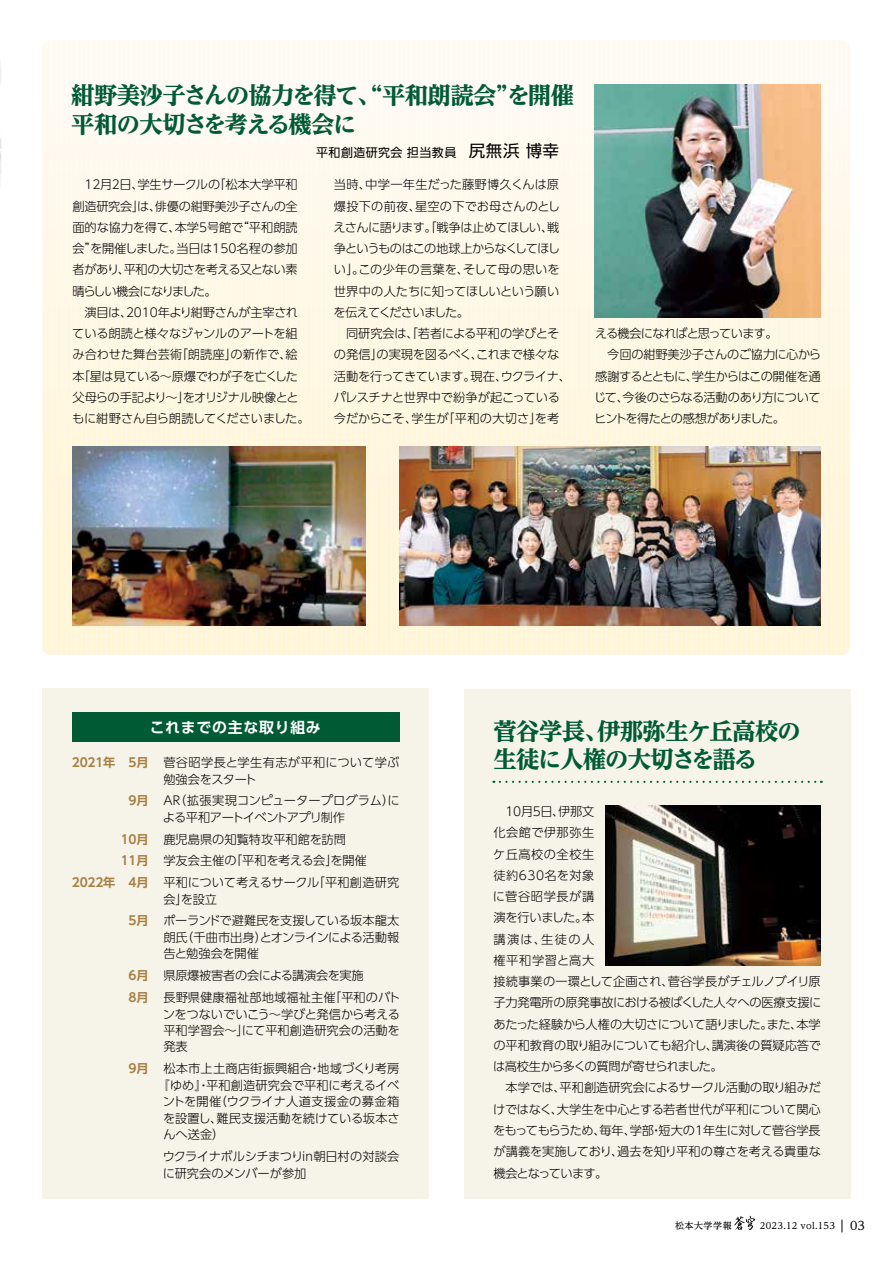
<style>
.page{position:relative;width:893px;height:1263px;background:#fff}
.page>*{position:absolute;margin:0;border:0;box-sizing:border-box;transform-origin:0 0}
.t1{font:800 23.4px/28.7px "UD Reimin Pro";letter-spacing:-.035em;color:#005b34}
.t2{font:700 14.85px "UD Shin Go Pro De";letter-spacing:.05em;color:#fff}
.t3{font:300 12.15px/21.3px "UD Shin Go Pro";letter-spacing:-.02em;color:#000}
.t4{font:300 12.15px/21.3px "UD Shin Go Pro";letter-spacing:-.05em;color:#000}
.t5{font:300 12.15px/21.8px "UD Shin Go Pro";color:#000}
.t6{font:300 12.15px/16.5px "UD Shin Go Pro";letter-spacing:.015em;color:#000}
.t7{font:700 12.15px/21.8px "UD Shin Go Pro De";letter-spacing:-.02em;color:#a68044;text-align:right}
.t8{font:300 12.15px "UD Shin Go Pro";letter-spacing:.03em;color:#000}
.t9{font:12px "UD Shin Go Pro";letter-spacing:.035em;color:#000}
.t10{font:500 12px "UD Reimin Pro";color:#000}
.t11{font:500 9px "UD Reimin Pro";letter-spacing:.045em;color:#000}
.s1{font-size:16.5px}
</style>
<div class="page">
<div style="left:42px;top:689px;width:387px;height:510px;background:#f6f4e8"></div>
<div style="left:464px;top:689px;width:387px;height:510px;background:#f6f4e8"></div>
<img style="left:0;top:75px;width:1px;height:105px">
<div style="left:72px;top:712px;width:327px;height:30px;background:#005b34"></div>
<img style="left:605px;top:805px;width:216px;height:160px">
<svg style="left:500px;top:781px;width:322px;height:2px"></svg>
<div style="left:42px;top:40px;width:808px;height:615px;background:linear-gradient(to bottom,#fefaf3,#fff4d6);border-radius:8px"></div>
<img style="left:595px;top:85px;width:225px;height:232px">
<img style="left:72px;top:447px;width:294px;height:178px">
<img style="left:400px;top:447px;width:421px;height:178px">
<svg style="left:734px;top:1216px;width:21px;height:14px"></svg>
<svg style="left:842px;top:1219px;width:1px;height:13px"></svg>
<h1 class="t1" style="left:71px;top:81px;width:504px">紺野美沙子さんの協力を得て、“平和朗読会”を開催平和の大切さを考える機会に</h1>
<p class="t9" style="left:316px;top:143px;width:244px">平和創造研究会 担当教員　<span class="s1">尻無浜 博幸</span></p>
<p class="t3" style="left:72px;top:174px;width:239px">　12月2日、学生サークルの「松本大学平和創造研究会」は、俳優の紺野美沙子さんの全面的な協力を得て、本学5号館で“平和朗読会”を開催しました。当日は150名程の参加者があり、平和の大切さを考える又とない素晴らしい機会になりました。<br>　演目は、2010年より紺野さんが主宰されている朗読と様々なジャンルのアートを組み合わせた舞台芸術「朗読座」の新作で、絵本「星は見ている～原爆でわが子を亡くした父母らの手記より～」をオリジナル映像とともに紺野さん自ら朗読してくださいました。</p>
<p class="t3" style="left:333px;top:174px;width:239px">当時、中学一年生だった藤野博久くんは原爆投下の前夜、星空の下でお母さんのとしえさんに語ります。「戦争は止めてほしい、戦争というものはこの地球上からなくしてほしい」。この少年の言葉を、そして母の思いを世界中の人たちに知ってほしいという願いを伝えてくださいました。<br>　同研究会は、「若者による平和の学びとその発信」の実現を図るべく、これまで様々な活動を行ってきています。現在、ウクライナ、パレスチナと世界中で紛争が起こっている今だからこそ、学生が「平和の大切さ」を考</p>
<p class="t4" style="left:594px;top:322px;width:229px">える機会になればと思っています。<br>　今回の紺野美沙子さんのご協力に心から感謝するとともに、学生からはこの開催を通じて、今後のさらなる活動のあり方についてヒントを得たとの感想がありました。</p>
<p class="t2" style="left:150px;top:715px;width:173px">これまでの主な取り組み</p>
<p class="t7" style="left:72px;top:751px;width:78px">2021年 5月</p>
<p class="t7" style="left:129px;top:789px;width:22px">9月</p>
<p class="t7" style="left:72px;top:828px;width:78px">10月<br>11月<br>2022年 4月</p>
<p class="t7" style="left:129px;top:910px;width:22px">5月</p>
<p class="t7" style="left:129px;top:964px;width:22px;text-align:left">6月<br>8月</p>
<p class="t7" style="left:129px;top:1057px;width:22px">9月</p>
<p class="t6" style="left:163px;top:754px;width:238px">菅谷昭学長と学生有志が平和について学ぶ勉強会をスタート</p>
<p class="t3" style="left:163px;top:792px;width:238px;line-height:16.5px">AR（拡張実現コンピュータープログラム）による平和アートイベントアプリ制作</p>
<p class="t5" style="left:163px;top:828px;width:237px">鹿児島県の知覧特攻平和館を訪問<br>学友会主催の「平和を考える会」を開催<br>平和について考えるサークル「平和創造研究</p>
<p class="t3" style="left:163px;top:888px;width:238px;line-height:21.8px">会」を設立<br>ポーランドで避難民を支援している坂本龍太</p>
<p class="t3" style="left:163px;top:929px;width:237px;line-height:16.5px">朗氏（千曲市出身）とオンラインによる活動報告と勉強会を開催</p>
<p class="t3" style="left:163px;top:964px;width:238px;line-height:21.8px">県原爆被害者の会による講演会を実施<br>長野県健康福祉部地域福祉主催「平和のバト</p>
<p class="t3" style="left:163px;top:1005px;width:239px;line-height:16.5px;text-align:justify">ンをつないでいこう～学びと発信から考える平和学習会～」にて平和創造研究会の活動を発表</p>
<p class="t6" style="left:163px;top:1060px;width:238px">松本市上土商店街振興組合・地域づくり考房</p>
<p class="t3" style="left:157px;top:1074px;width:243px">『ゆめ』・平和創造研究会で平和に考えるイベ</p>
<p class="t8" style="left:163px;top:1092px;width:238px">ントを開催（ウクライナ人道支援金の募金箱</p>
<p class="t5" style="left:163px;top:1107px;width:238px">を設置し、難民支援活動を続けている坂本さ</p>
<p class="t3" style="left:163px;top:1123px;width:63px">んへ送金）</p>
<p class="t3" style="left:163px;top:1148px;width:238px;line-height:16.5px">ウクライナボルシチまつりin朝日村の対談会に研究会のメンバーが参加</p>
<h1 class="t1" style="left:493px;top:716px;width:309px">菅谷学長、伊那弥生ケ丘高校の生徒に人権の大切さを語る</h1>
<p class="t3" style="left:493px;top:800px;width:330px">　10月5日、伊那文<br>化会館で伊那弥生<br>ケ丘高校の全校生<br>徒約630名を対象<br>に菅谷昭学長が講<br>演を行いました。本<br>講演は、生徒の人<br>権平和学習と高大<br>接続事業の一環として企画され、菅谷学長がチェルノブイリ原子力発電所の原発事故における被ばくした人々への医療支援にあたった経験から人権の大切さについて語りました。また、本学の平和教育の取り組みについても紹介し、講演後の質疑応答では高校生から多くの質問が寄せられました。<br>　本学では、平和創造研究会によるサークル活動の取り組みだけではなく、大学生を中心とする若者世代が平和について関心をもってもらうため、毎年、学部・短大の1年生に対して菅谷学長が講義を実施しており、過去を知り平和の尊さを考える貴重な機会となっています。</p>
<p class="t11" style="left:675px;top:1218px;width:161px">松本大学学報　　　2023.12 vol.153</p>
<p class="t10" style="left:850px;top:1215px;width:16px">03</p>
</div>
